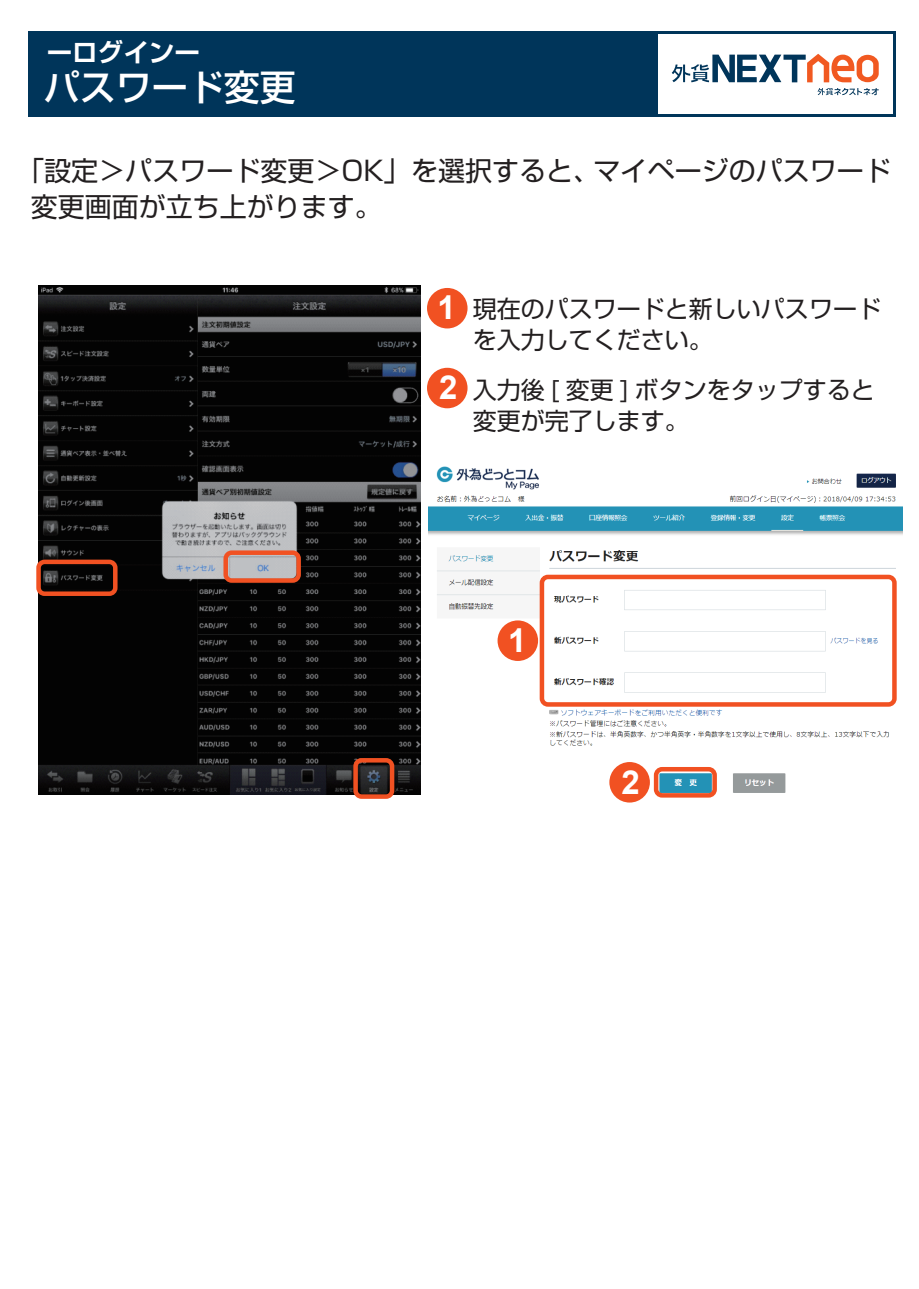
<style>
.page{position:relative;width:919px;height:1289px;background:#fff}
.page>*{position:absolute;margin:0;border:0;box-sizing:border-box;transform-origin:0 0}
.t1{font:500 36px "Shin Go Pro";color:#fff}
.t2{font:700 33px "Arial";color:#fff}
.t3{font:27px/36px "Shin Go Pro";color:#231f20}
.t4{font:700 25.5px "Shin Go Pro De";color:#fff}
.t5{font:24px/31.5px "Shin Go Pro";color:#231f20}
</style>
<div class="page">
<img style="left:39px;top:286px;width:381px;height:508px">
<div style="left:28px;top:31px;width:867px;height:85px;background:#00355a"></div>
<div style="left:427px;top:288px;width:40px;height:40px;background:#f15122;border-radius:50%"></div>
<div style="left:427px;top:368px;width:40px;height:40px;background:#f15122;border-radius:50%"></div>
<div style="left:658px;top:35px;width:234px;height:79px;background:#fff"></div>
<svg style="left:817px;top:88px;width:61px;height:7px"></svg>
<svg style="left:671px;top:54px;width:207px;height:28px"></svg>
<div style="left:223px;top:550px;width:78px;height:32px;border:4px solid #f15122;border-radius:6px"></div>
<div style="left:36px;top:559px;width:81px;height:37px;border:4px solid #f15122;border-radius:6px"></div>
<div style="left:353px;top:758px;width:41px;height:40px;border:4px solid #f15122;border-radius:6px"></div>
<img style="left:428px;top:466px;width:474px;height:333px">
<div style="left:539px;top:574px;width:357px;height:132px;border:4px solid #f15122;border-radius:6px"></div>
<div style="left:653px;top:767px;width:63px;height:30px;border:4px solid #f15122;border-radius:6px"></div>
<div style="left:497px;top:620px;width:41px;height:41px;background:#f15122;border-radius:50%"></div>
<div style="left:609px;top:762px;width:41px;height:40px;background:#f15122;border-radius:50%"></div>
<div style="left:528px;top:494px;width:36px;height:10px;background:#fff"></div>
<p class="t4" style="left:47px;top:32px;width:155px">ーログインー</p>
<h1 class="t1" style="left:44px;top:58px;width:254px">パスワード変更</h1>
<p class="t3" style="left:31px;top:149px;width:861px;text-indent:-13px">「設定＞パスワード変更＞OK」を選択すると、マイページのパスワード変更画面が立ち上がります。</p>
<h2 class="t2" style="left:437px;top:286px;width:20px">1</h2>
<h2 class="t2" style="left:439px;top:366px;width:20px">2</h2>
<p class="t5" style="left:473px;top:290px;width:409px">現在のパスワードと新しいパスワードを入力してください。</p>
<p class="t5" style="left:473px;top:371px;width:403px">入力後 [ 変更 ] ボタンをタップすると変更が完了します。</p>
<h2 class="t2" style="left:508px;top:618px;width:20px">1</h2>
<h2 class="t2" style="left:621px;top:760px;width:20px">2</h2>
</div>
